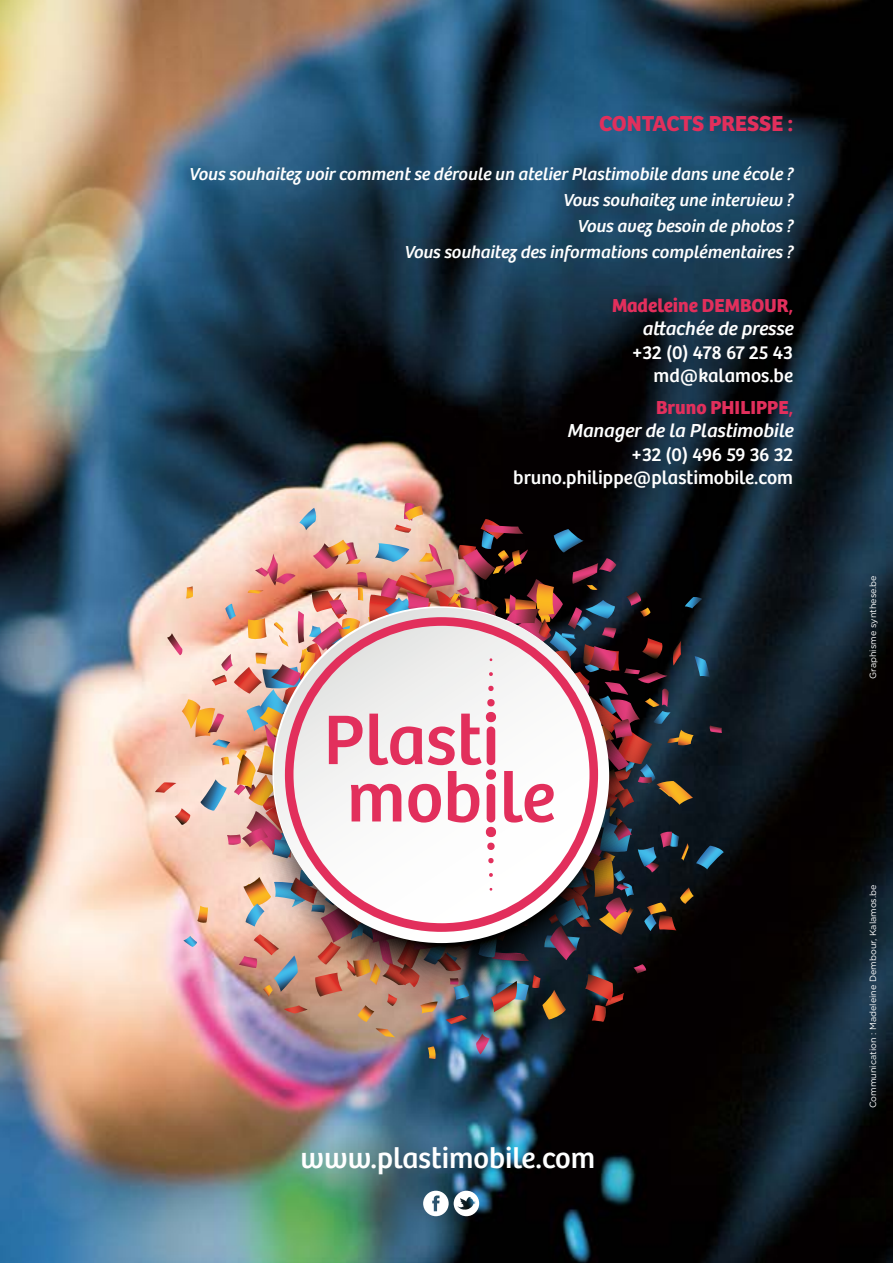
<style>
.page{position:relative;width:893px;height:1263px;background:#fff}
.page>*{position:absolute;margin:0;border:0;box-sizing:border-box;transform-origin:0 0}
.t1{font:30px "Bree";color:#fff}
.t2{font:700 22.5px "Bree";color:#e22f5c}
.t3{font:19.5px/23.4px "Bree";color:#fff;text-align:right}
.t4{font:italic 19.5px/23.4px "Bree";color:#fff;text-align:right}
.t5{font:700 19.5px/23.4px "Bree";color:#e22f5c;text-align:right}
.t6{font:italic 18px/25.8px "Bree";color:#fff;text-align:right}
.t7{font:9px "Gotham Rounded";color:#fff}
.s1{font-weight:400}
.s2{font-weight:400;font-style:italic;color:#fff}
.s3{font-weight:700;font-style:normal;color:#e22f5c}
.s4{font-style:normal;color:#e22f5c}
</style>
<div class="page">
<img style="left:0;top:0;width:893px;height:1263px">
<svg style="left:423px;top:1191px;width:56px;height:25px"></svg>
<img style="left:155px;top:503px;width:569px;height:556px">
<p class="t2" style="left:599px;top:110px;width:195px">CONTACTS PRESSE :</p>
<p class="t6" style="left:189px;top:162px;width:606px">Vous souhaitez voir comment se déroule un atelier Plastimobile dans une école ?<br>Vous souhaitez une interview ?<br>Vous avez besoin de photos ?<br>Vous souhaitez des informations complémentaires ?</p>
<p class="t5" style="left:612px;top:294px;width:182px">Madeleine DEMBOUR<span class="s1">, </span><span class="s2">attachée de presse</span></p>
<p class="t3" style="left:632px;top:341px;width:162px">+32 (0) 478 67 25 43 md@kalamos.be</p>
<p class="t4" style="left:567px;top:396px;width:228px"><span class="s3">Bruno PHILIPPE</span><span class="s4">,<br></span>Manager de la Plastimobile</p>
<p class="t3" style="left:513px;top:443px;width:281px">+32 (0) 496 59 36 32 bruno.philippe@plastimobile.com</p>
<p class="t7" style="left:867px;top:679px;width:105px;rotate:-90deg">Graphisme synthese.be</p>
<h1 class="t1" style="left:301px;top:1140px;width:296px">www.plastimobile.com</h1>
<p class="t7" style="left:867px;top:1108px;width:225px;rotate:-90deg">Communication : Madeleine Dembour, Kalamos.be</p>
</div>
